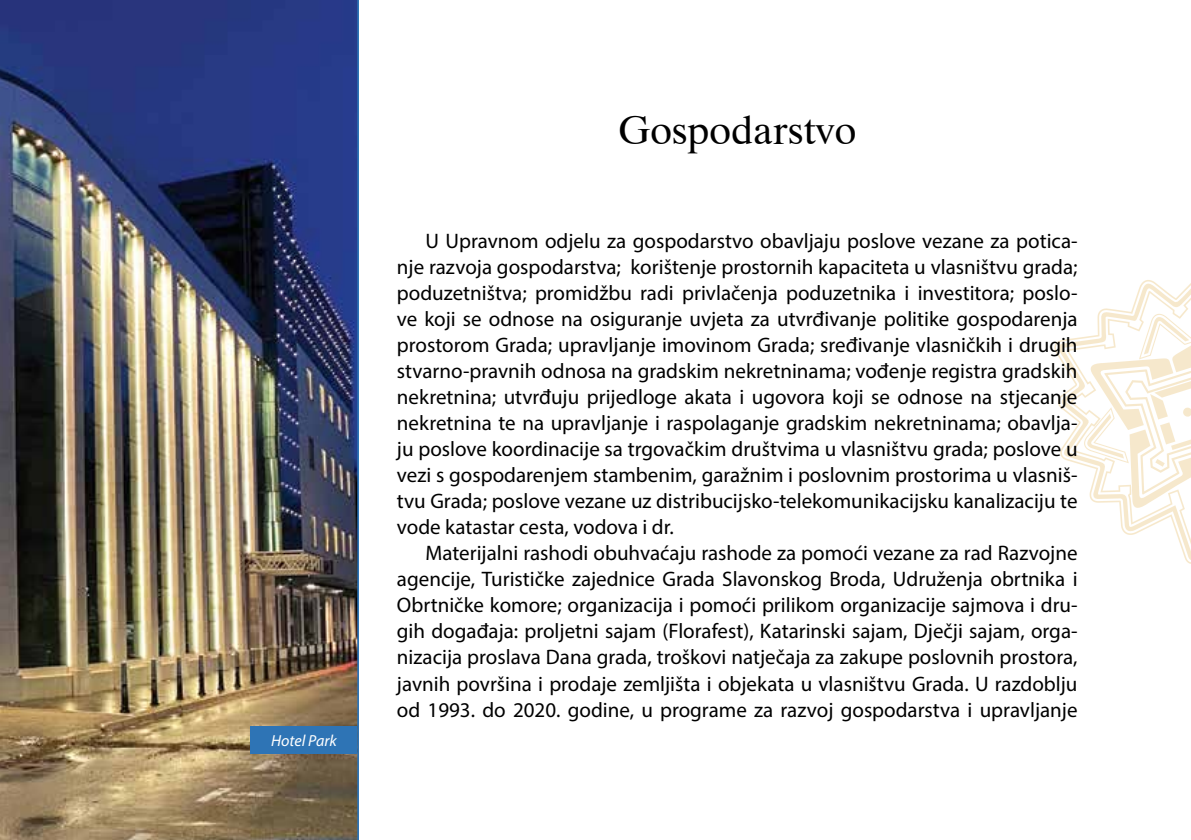
<style>
.page{position:relative;width:1191px;height:840px;background:#fff}
.page>*{position:absolute;margin:0;border:0;box-sizing:border-box;transform-origin:0 0}
.t1{font:40px "Dutch 801 BT";color:#000}
.t2{font:21px/26px "Myriad Pro";color:#000;text-align:justify}
.t3{font:italic 16px "Myriad Pro";color:#fff}
</style>
<div class="page">
<svg style="left:1054px;top:280px;width:137px;height:283px"></svg>
<img style="left:0;top:0;width:357px;height:839px">
<div style="left:251px;top:726px;width:106px;height:27px;background:#2e74b5"></div>
<hr style="left:357px;top:0;width:2px;height:839px;background:#2e74b5">
<p class="t3" style="left:271px;top:730px;width:67px">Hotel Park</p>
<h1 class="t1" style="left:618px;top:102px;width:240px">Gospodarstvo</h1>
<p class="t2" style="left:397px;top:227px;width:682px;text-indent:28px">U Upravnom odjelu za gospodarstvo obavljaju poslove vezane za potica&shy;nje razvoja gospodarstva; korištenje prostornih kapaciteta u vlasništvu grada; poduzetništva; promidžbu radi privlačenja poduzetnika i investitora; poslo&shy;ve koji se odnose na osiguranje uvjeta za utvrđivanje politike gospodarenja prostorom Grada; upravljanje imovinom Grada; sređivanje vlasničkih i drugih stvarno-pravnih odnosa na gradskim nekretninama; vođenje registra gradskih nekretnina; utvrđuju prijedloge akata i ugovora koji se odnose na stjecanje nekretnina te na upravljanje i raspolaganje gradskim nekretninama; obavlja&shy;ju poslove koordinacije sa trgovačkim društvima u vlasništvu grada; poslove u vezi s gospodarenjem stambenim, garažnim i poslovnim prostorima u vlasniš&shy;tvu Grada; poslove vezane uz distribucijsko-telekomunikacijsku kanalizaciju te vode katastar cesta, vodova i dr.</p>
<p class="t2" style="left:397px;top:539px;width:682px;text-indent:28px">Materijalni rashodi obuhvaćaju rashode za pomoći vezane za rad Razvojne agencije, Turističke zajednice Grada Slavonskog Broda, Udruženja obrtnika i Obrtničke komore; organizacija i pomoći prilikom organizacije sajmova i dru&shy;gih događaja: proljetni sajam (Florafest), Katarinski sajam, Dječji sajam, orga&shy;nizacija proslava Dana grada, troškovi natječaja za zakupe poslovnih prostora, javnih površina i prodaje zemljišta i objekata u vlasništvu Grada. U razdoblju od 1993. do 2020. godine, u programe za razvoj gospodarstva i upravljanje</p>
</div>
